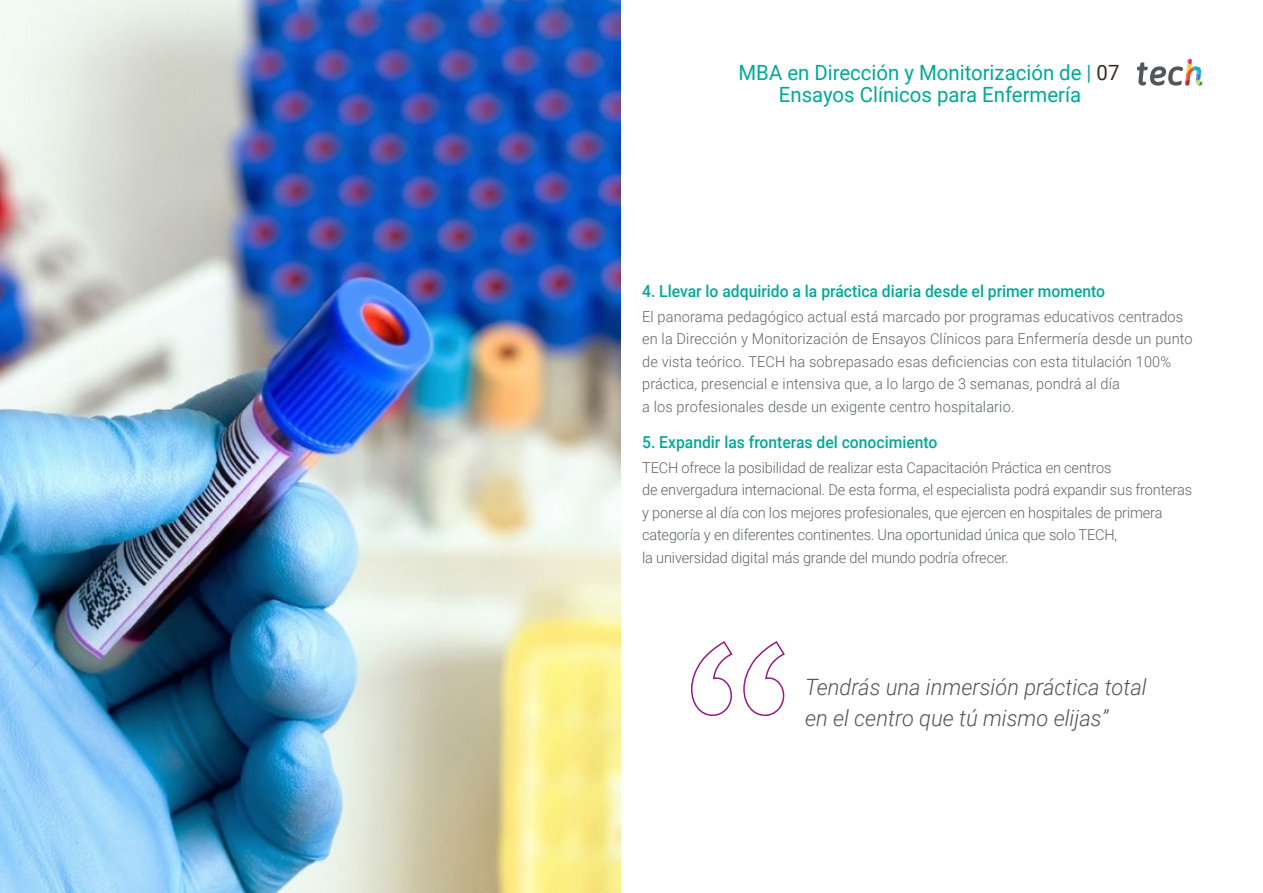
<style>
.page{position:relative;width:1263px;height:893px;background:#fff}
.page>*{position:absolute;margin:0;border:0;box-sizing:border-box;transform-origin:0 0}
.t1{font:italic 300 22.5px/31.5px "Roboto";color:#52555b}
.t2{font:21px/22.5px "Roboto";color:#00a996;text-align:center}
.t3{font:500 16.5px "Roboto";color:#00a996;scale:.95 1}
.t4{font:300 15px/22.5px "Roboto";letter-spacing:-.01em;color:#61646a}
.t5{font:300 15px/22.5px "Roboto";letter-spacing:.01em;color:#61646a}
.s1{color:#312e20}
</style>
<div class="page">
<svg style="left:691px;top:641px;width:94px;height:75px"></svg>
<img style="left:0;top:0;width:621px;height:893px">
<svg style="left:1137px;top:59px;width:65px;height:27px"></svg>
<h2 class="t2" style="left:738px;top:60px;width:382px">MBA en Dirección y Monitorización de | <span class="s1">07<br></span>Ensayos Clínicos para Enfermería</h2>
<p class="t3" style="left:642px;top:280px;width:489px">4. Llevar lo adquirido a la práctica diaria desde el primer momento</p>
<p class="t5" style="left:642px;top:305px;width:552px">El panorama pedagógico actual está marcado por programas educativos centrados en la Dirección y Monitorización de Ensayos Clínicos para Enfermería desde un punto de vista teórico. TECH ha sobrepasado esas deficiencias con esta titulación 100% práctica, presencial e intensiva que, a lo largo de 3 semanas, pondrá al día<br>a los profesionales desde un exigente centro hospitalario.</p>
<p class="t3" style="left:642px;top:431px;width:312px">5. Expandir las fronteras del conocimiento</p>
<p class="t4" style="left:642px;top:456px;width:551px">TECH ofrece la posibilidad de realizar esta Capacitación Práctica en centros<br>de envergadura internacional. De esta forma, el especialista podrá expandir sus fronteras y ponerse al día con los mejores profesionales, que ejercen en hospitales de primera categoría y en diferentes continentes. Una oportunidad única que solo TECH,<br>la universidad digital más grande del mundo podría ofrecer.</p>
<h1 class="t1" style="left:805px;top:670px;width:343px">Tendrás una inmersión práctica total en el centro que tú mismo elijas”</h1>
</div>
